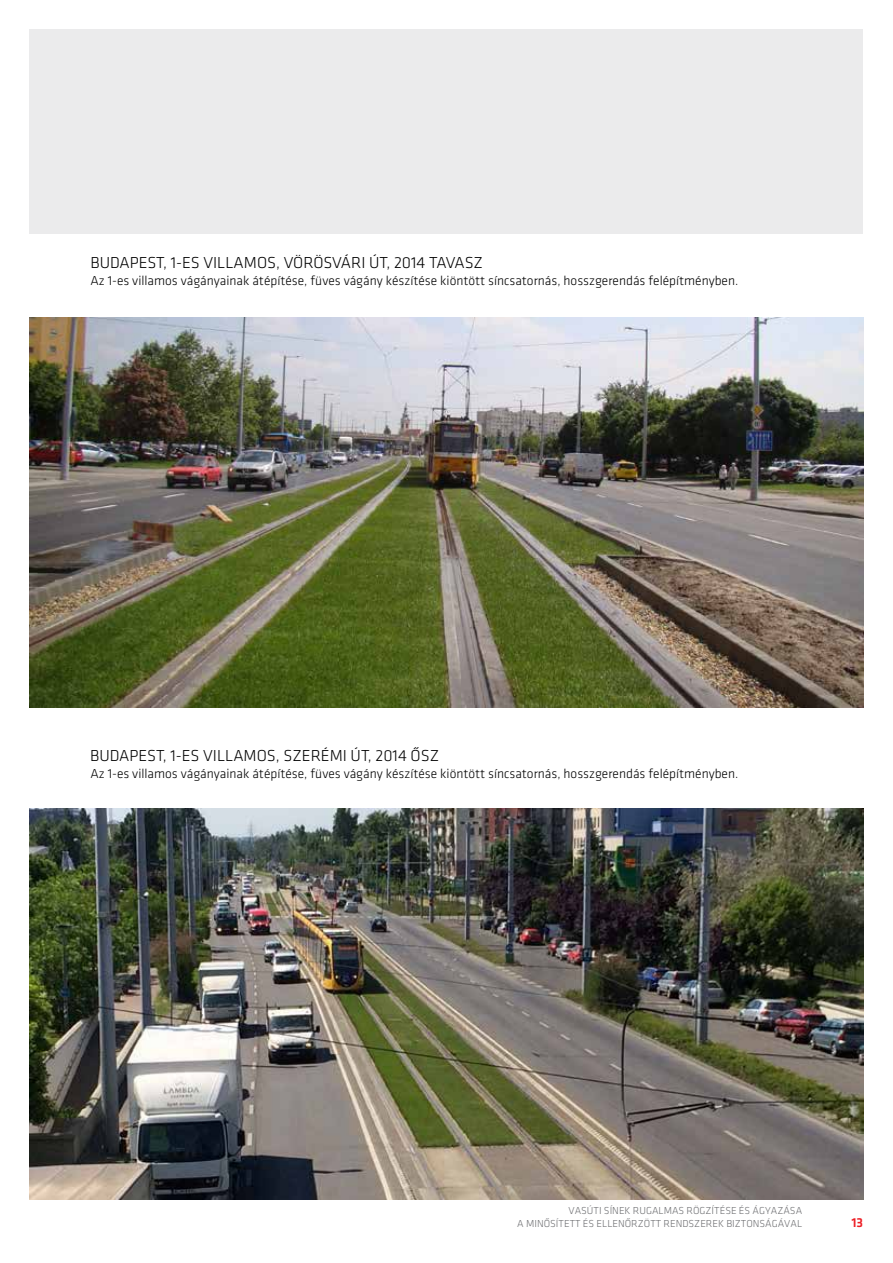
<style>
.page{position:relative;width:893px;height:1263px;background:#fff}
.page>*{position:absolute;margin:0;border:0;box-sizing:border-box;transform-origin:0 0}
.t1{font:300 16.5px "Klavika";color:#000}
.t2{font:300 13.5px "Klavika";color:#000}
.t3{font:500 13.5px "Klavika";color:#ed1d24}
.t4{font:300 10.5px/12.6px "Klavika";color:#6d6e71;text-align:right}
</style>
<div class="page">
<div style="left:30px;top:30px;width:833px;height:204px;background:#e6e7e8"></div>
<img style="left:30px;top:318px;width:833px;height:389px">
<img style="left:30px;top:809px;width:833px;height:391px">
<p class="t1" style="left:90px;top:252px;width:394px">BUDAPEST, 1-ES VILLAMOS, VÖRÖSVÁRI ÚT, 2014 TAVASZ</p>
<p class="t2" style="left:90px;top:272px;width:649px">Az 1-es villamos vágányainak átépítése, füves vágány készítése kiöntött síncsatornás, hosszgerendás felépítményben.</p>
<p class="t1" style="left:90px;top:746px;width:350px">BUDAPEST, 1-ES VILLAMOS, SZERÉMI ÚT, 2014 ŐSZ</p>
<p class="t2" style="left:90px;top:766px;width:649px">Az 1-es villamos vágányainak átépítése, füves vágány készítése kiöntött síncsatornás, hosszgerendás felépítményben.</p>
<p class="t4" style="left:517px;top:1204px;width:286px">VASÚTI SÍNEK RUGALMAS RÖGZÍTÉSE ÉS ÁGYAZÁSA<br>A MINŐSÍTETT ÉS ELLENŐRZÖTT RENDSZEREK BIZTONSÁGÁVAL</p>
<p class="t3" style="left:851px;top:1214px;width:13px">13</p>
</div>
